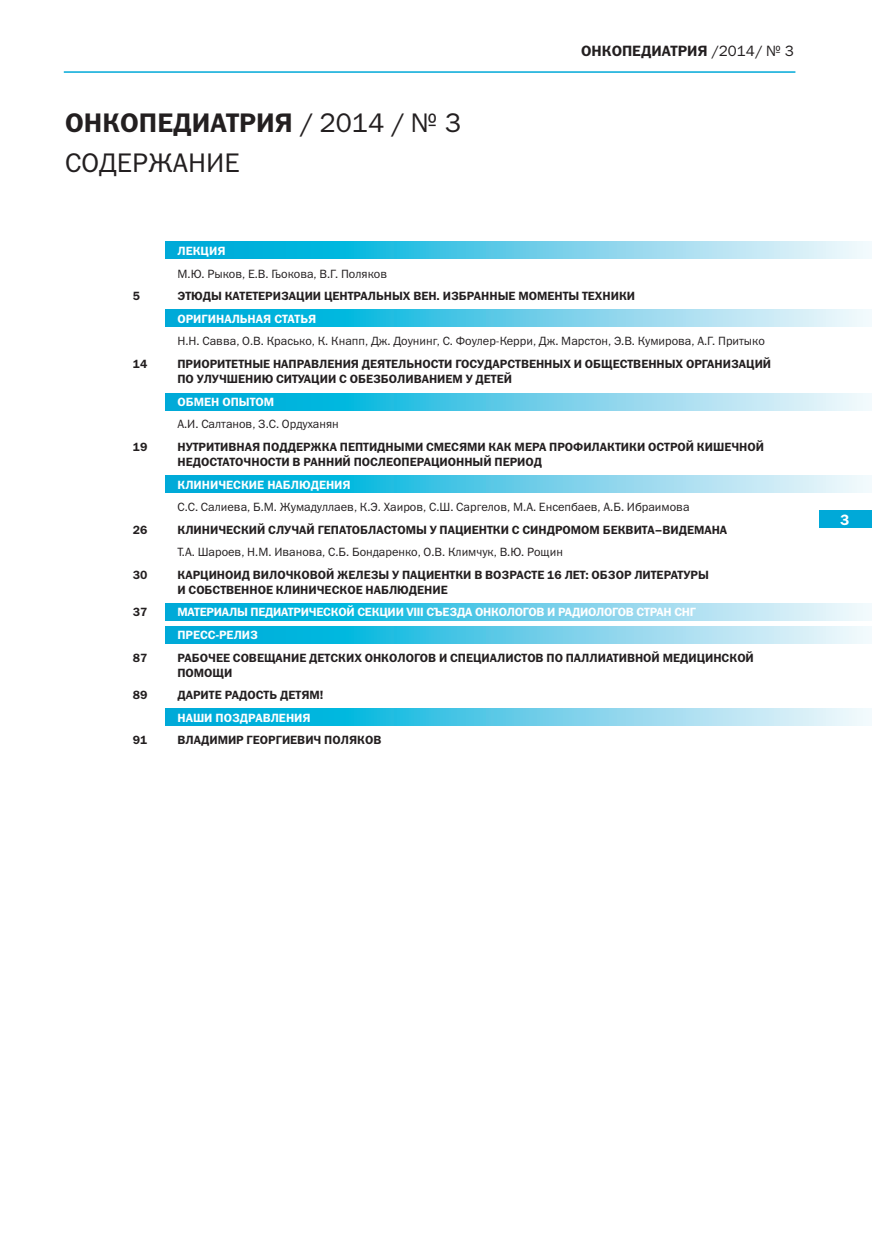
<style>
.page{position:relative;width:872px;height:1234px;background:#fff}
.page>*{position:absolute;margin:0;border:0;box-sizing:border-box;transform-origin:0 0}
.t1{font:27px "Franklin Gothic Book C";color:#231f20}
.t2{font:27px "Franklin Gothic Demi C";color:#231f20}
.t3{font:15px "Franklin Gothic Demi C";color:#231f20}
.t4{font:15px "Franklin Gothic Demi C";color:#fff}
.t5{font:12px "Franklin Gothic Demi C";color:#231f20}
.t6{font:12px "Franklin Gothic Book C";color:#231f20}
.t7{font:12px "Franklin Gothic Demi C";color:#fff}
.s1{font-family:"Franklin Gothic Book C"}
</style>
<div class="page">
<div style="left:819px;top:510px;width:53px;height:17px;background:#00a9d8"></div>
<hr style="left:64px;top:71px;width:731px;height:2px;background:#00a9d8">
<svg style="left:166px;top:242px;width:706px;height:17px;background:#64cde8"></svg>
<svg style="left:166px;top:310px;width:706px;height:17px;background:#64cde8"></svg>
<svg style="left:166px;top:394px;width:706px;height:17px;background:#64cde8"></svg>
<svg style="left:166px;top:475px;width:706px;height:17px;background:#64cde8"></svg>
<svg style="left:166px;top:626px;width:706px;height:17px;background:#64cde8"></svg>
<svg style="left:166px;top:603px;width:706px;height:18px;background:#64cde8"></svg>
<svg style="left:166px;top:708px;width:706px;height:17px;background:#64cde8"></svg>
<h1 class="t2" style="left:65px;top:107px;width:37px">Онкопедиатрия</h1>
<h1 class="t1" style="left:299px;top:107px;width:163px">/ 2014 / № 3</h1>
<h1 class="t1" style="left:65px;top:147px;width:176px">СОДЕРЖАНИЕ</h1>
<p class="t7" style="left:177px;top:244px;width:50px">ЛЕКЦИЯ</p>
<p class="t6" style="left:177px;top:267px;width:211px">М.Ю. Рыков, Е.В. Гьокова, В.Г. Поляков</p>
<p class="t3" style="left:581px;top:43px;width:214px">ОНКОПЕДИАТРИЯ <span class="s1">/2014/ № 3</span></p>
<p class="t5" style="left:133px;top:289px;width:9px">5</p>
<p class="t5" style="left:177px;top:289px;width:56px">Этюды катетеризации</p>
<p class="t5" style="left:324px;top:289px;width:9px">централ</p>
<p class="t5" style="left:376px;top:289px;width:46px">ьных вен</p>
<p class="t5" style="left:436px;top:289px;width:39px">. Избранн</p>
<p class="t5" style="left:498px;top:289px;width:114px">ые моменты техники</p>
<p class="t7" style="left:177px;top:312px;width:17px">Оригинал</p>
<p class="t7" style="left:240px;top:312px;width:17px">ьная</p>
<p class="t7" style="left:274px;top:312px;width:42px">статья</p>
<p class="t6" style="left:177px;top:334px;width:589px">Н.Н. Савва, О.В. Красько, К. Кнапп, Дж. Доунинг, С. Фоулер-Керри, Дж. Марстон, Э.В. Кумирова, А.Г. Притыко</p>
<p class="t5" style="left:133px;top:357px;width:16px">14</p>
<p class="t5" style="left:177px;top:357px;width:17px">Приоритетн</p>
<p class="t5" style="left:252px;top:357px;width:30px">ые направления</p>
<p class="t5" style="left:362px;top:357px;width:9px">деятел</p>
<p class="t5" style="left:406px;top:357px;width:80px">ьности государ</p>
<p class="t5" style="left:507px;top:357px;width:17px">ственн</p>
<p class="t5" style="left:552px;top:357px;width:84px">ых и общественн</p>
<p class="t5" style="left:665px;top:357px;width:30px">ых организаци</p>
<p class="t5" style="left:763px;top:357px;width:10px">й</p>
<p class="t5" style="left:177px;top:372px;width:8px">поулу</p>
<p class="t5" style="left:219px;top:372px;width:28px">чшени</p>
<p class="t5" style="left:262px;top:372px;width:31px">ю ситуации</p>
<p class="t5" style="left:339px;top:372px;width:59px">с обезболивание</p>
<p class="t5" style="left:452px;top:372px;width:31px">м у дете</p>
<p class="t5" style="left:504px;top:372px;width:10px">й</p>
<p class="t7" style="left:177px;top:395px;width:98px">Обмен опытом</p>
<p class="t6" style="left:177px;top:417px;width:163px">А.И. Салтанов, З.С. Ордуханян</p>
<p class="t5" style="left:133px;top:440px;width:16px">19</p>
<p class="t5" style="left:177px;top:440px;width:17px">Нутритивная</p>
<p class="t5" style="left:263px;top:440px;width:9px">поддер</p>
<p class="t5" style="left:310px;top:440px;width:38px">жка пептидн</p>
<p class="t5" style="left:394px;top:440px;width:104px">ыми смесями как</p>
<p class="t5" style="left:514px;top:440px;width:19px">мера</p>
<p class="t5" style="left:549px;top:440px;width:9px">про</p>
<p class="t5" style="left:573px;top:440px;width:19px">филактики</p>
<p class="t5" style="left:648px;top:440px;width:117px">острой ки шечной</p>
<p class="t5" style="left:177px;top:455px;width:9px">недо</p>
<p class="t5" style="left:209px;top:455px;width:16px">стато</p>
<p class="t5" style="left:243px;top:455px;width:69px">чности вранни</p>
<p class="t5" style="left:342px;top:455px;width:45px">й послеоперационн</p>
<p class="t5" style="left:472px;top:455px;width:31px">ый период</p>
<p class="t7" style="left:177px;top:477px;width:17px">Клини</p>
<p class="t7" style="left:218px;top:477px;width:32px">ческие</p>
<p class="t7" style="left:267px;top:477px;width:53px">наблюдения</p>
<p class="t6" style="left:177px;top:500px;width:513px">С.С. Салиева, Б.М. Жумадуллаев, К.Э. Хаиров, С.Ш. Саргелов, М.А. Енсепбаев, А.Б. Ибраимова</p>
<p class="t5" style="left:133px;top:522px;width:16px">26</p>
<p class="t5" style="left:177px;top:522px;width:17px">Клини</p>
<p class="t5" style="left:218px;top:522px;width:108px">чески й случай гепато</p>
<p class="t5" style="left:360px;top:522px;width:78px">бласто мы упациентки</p>
<p class="t5" style="left:512px;top:522px;width:28px">с синдро</p>
<p class="t5" style="left:571px;top:522px;width:41px">мом Беквита</p>
<p class="t5" style="left:654px;top:522px;width:25px">–Виде</p>
<p class="t5" style="left:694px;top:522px;width:19px">мана</p>
<p class="t6" style="left:177px;top:545px;width:387px">Т.А. Шароев, Н.М. Иванова, С.Б. Бондаренко, О.В. Климчук, В.Ю. Рощин</p>
<p class="t5" style="left:133px;top:568px;width:16px">30</p>
<p class="t5" style="left:177px;top:568px;width:17px">Карциноид</p>
<p class="t5" style="left:253px;top:568px;width:9px">вило</p>
<p class="t5" style="left:286px;top:568px;width:17px">чково</p>
<p class="t5" style="left:326px;top:568px;width:31px">й желез</p>
<p class="t5" style="left:378px;top:568px;width:33px">ы у пациентки</p>
<p class="t5" style="left:474px;top:568px;width:20px">в возра</p>
<p class="t5" style="left:524px;top:568px;width:93px">сте 16 лет: обзор</p>
<p class="t5" style="left:634px;top:568px;width:9px">литератур</p>
<p class="t5" style="left:698px;top:568px;width:12px">ы</p>
<p class="t5" style="left:177px;top:583px;width:52px">и собственное</p>
<p class="t5" style="left:276px;top:583px;width:9px">клини</p>
<p class="t5" style="left:317px;top:583px;width:32px">ческое</p>
<p class="t5" style="left:365px;top:583px;width:53px">наблюдение</p>
<p class="t5" style="left:133px;top:605px;width:16px">37</p>
<p class="t7" style="left:177px;top:605px;width:9px">Материал</p>
<p class="t7" style="left:237px;top:605px;width:22px">ы педиатри</p>
<p class="t7" style="left:309px;top:605px;width:65px">ческой секции</p>
<p class="t7" style="left:406px;top:605px;width:45px">VIII Съезда</p>
<p class="t7" style="left:475px;top:605px;width:9px">онкологов</p>
<p class="t7" style="left:547px;top:605px;width:20px">и радиологов</p>
<p class="t7" style="left:636px;top:605px;width:16px">стран</p>
<p class="t7" style="left:674px;top:605px;width:23px">СНГ</p>
<p class="t7" style="left:177px;top:628px;width:9px">пре</p>
<p class="t7" style="left:200px;top:628px;width:28px">сс-релиз</p>
<p class="t5" style="left:133px;top:650px;width:16px">87</p>
<p class="t5" style="left:177px;top:650px;width:72px">Рабочее сове</p>
<p class="t5" style="left:264px;top:650px;width:21px">щание</p>
<p class="t5" style="left:309px;top:650px;width:65px">детских онкологов</p>
<p class="t5" style="left:439px;top:650px;width:28px">и специали</p>
<p class="t5" style="left:514px;top:650px;width:16px">стов</p>
<p class="t5" style="left:546px;top:650px;width:28px">по паллиативно</p>
<p class="t5" style="left:651px;top:650px;width:31px">й медицин</p>
<p class="t5" style="left:721px;top:650px;width:34px">ской</p>
<p class="t5" style="left:177px;top:665px;width:55px">помощи</p>
<p class="t5" style="left:133px;top:688px;width:16px">89</p>
<p class="t5" style="left:177px;top:688px;width:17px">Дарите</p>
<p class="t5" style="left:225px;top:688px;width:9px">радо</p>
<p class="t5" style="left:256px;top:688px;width:33px">сть детя</p>
<p class="t5" style="left:309px;top:688px;width:15px">м!</p>
<p class="t7" style="left:177px;top:710px;width:47px">Наши поздравления</p>
<p class="t5" style="left:133px;top:733px;width:16px">91</p>
<p class="t5" style="left:177px;top:733px;width:17px">Влади</p>
<p class="t5" style="left:218px;top:733px;width:44px">мир Георгиеви</p>
<p class="t5" style="left:314px;top:733px;width:28px">ч Поляков</p>
<p class="t4" style="left:840px;top:511px;width:11px">3</p>
</div>
